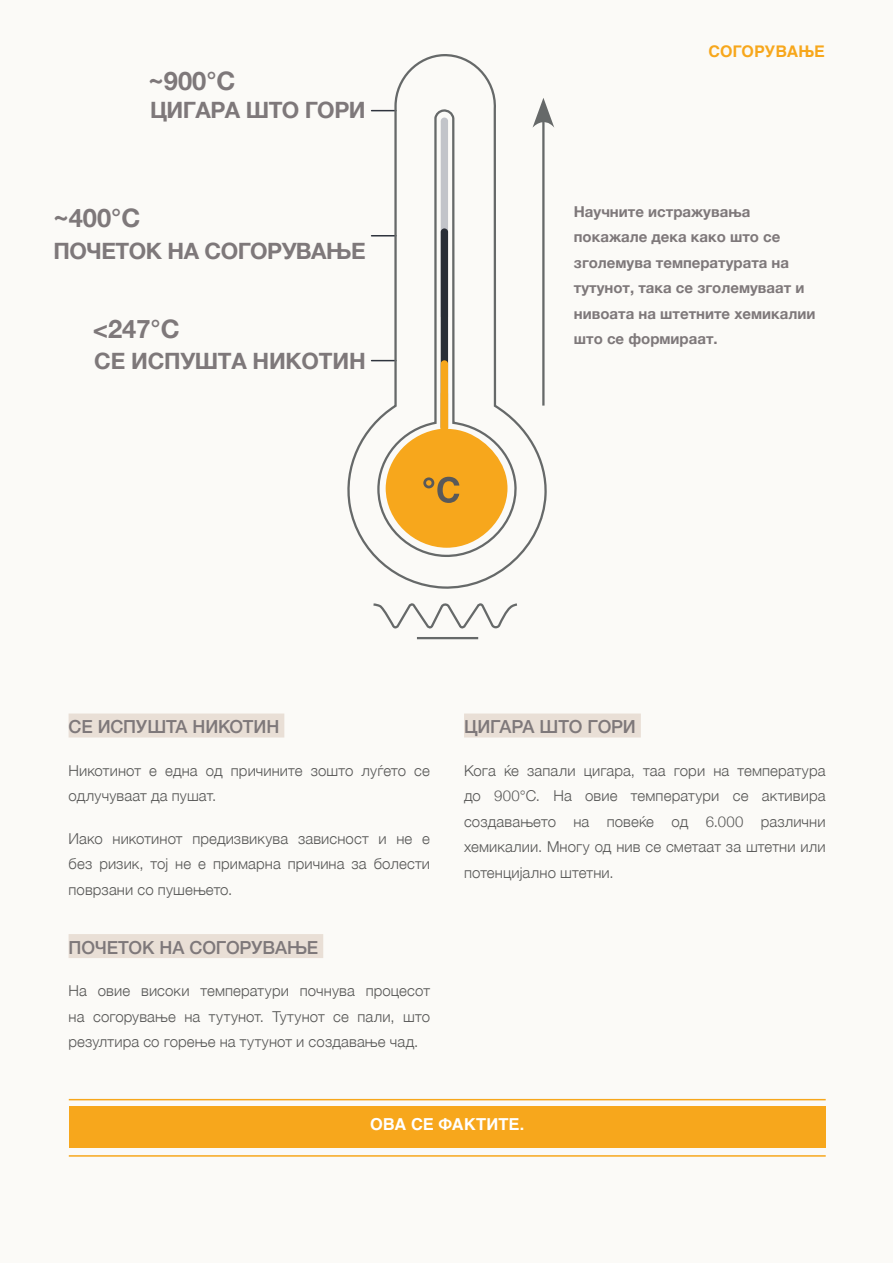
<style>
.page{position:relative;width:893px;height:1263px;background:#fbfaf7}
.page>*{position:absolute;margin:0;border:0;box-sizing:border-box;transform-origin:0 0}
.t1{font:700 25.5px "Helvetica Neue";color:#7e787a}
.t2{font:700 22.5px "Helvetica Neue";letter-spacing:-.02em;color:#7e787a}
.t3{font:500 18px "Helvetica Neue";letter-spacing:-.01em;color:#7e787a}
.t4{font:700 16.5px "Helvetica";letter-spacing:-.005em;color:#fff}
.t5{font:700 16.05px "Helvetica";letter-spacing:-.005em;color:#f7a71c}
.t6{font:300 15px/25.5px "Helvetica Neue";letter-spacing:.005em;color:#575756;text-align:justify}
.t7{font:700 15px/25.5px "Helvetica Neue";color:#7e787a}
</style>
<div class="page">
<hr style="left:69px;top:1099px;width:757px;height:1px;background:#f7a71c">
<hr style="left:69px;top:1155px;width:757px;height:2px;background:#f7a71c">
<div style="left:69px;top:713px;width:215px;height:24px;background:#e9dfd6"></div>
<div style="left:69px;top:934px;width:254px;height:24px;background:#e9dfd6"></div>
<div style="left:464px;top:713px;width:177px;height:24px;background:#e9dfd6"></div>
<svg style="left:550px;top:116px;width:4px;height:11px"></svg>
<svg style="left:347px;top:54px;width:203px;height:586px"></svg>
<div style="left:69px;top:1107px;width:757px;height:41px;background:#f7a71c"></div>
<h1 class="t1" style="left:149px;top:61px;width:88px">~900°C</h1>
<h2 class="t2" style="left:150px;top:93px;width:217px">ЦИГАРА ШТО ГОРИ</h2>
<h1 class="t1" style="left:53px;top:198px;width:88px">~400°C</h1>
<h2 class="t2" style="left:53px;top:233px;width:314px">ПОЧЕТОК НА СОГОРУВАЊЕ</h2>
<h1 class="t1" style="left:93px;top:309px;width:88px">&lt;247°C</h1>
<h2 class="t2" style="left:94px;top:343px;width:273px">СЕ ИСПУШТА НИКОТИН</h2>
<p class="t5" style="left:708px;top:41px;width:118px">СОГОРУВАЊЕ</p>
<p class="t7" style="left:574px;top:199px;width:243px">Научните истражувања покажале дека како што се зголемува температурата на тутунот, така се зголемуваат и нивоата на штетните хемикалии што се формираат.</p>
<p class="t3" style="left:69px;top:712px;width:212px">СЕ ИСПУШТА НИКОТИН</p>
<p class="t6" style="left:69px;top:756px;width:363px">Никотинот е една од причините зошто луѓето се одлучуваат да пушат.</p>
<p class="t6" style="left:69px;top:824px;width:363px">Иако никотинот предизвикува зависност и не е без ризик, тој не е примарна причина за болести поврзани со пушењето.</p>
<p class="t3" style="left:69px;top:933px;width:251px">ПОЧЕТОК НА СОГОРУВАЊЕ</p>
<p class="t6" style="left:69px;top:977px;width:363px">На овие високи температури почнува процесот на согорување на тутунот. Тутунот се пали, што резултира со горење на тутунот и создавање чад.</p>
<p class="t3" style="left:464px;top:712px;width:173px">ЦИГАРА ШТО ГОРИ</p>
<p class="t6" style="left:464px;top:756px;width:363px">Кога ќе запали цигара, таа гори на температура до 900°C. На овие температури се активира создавањето на повеќе од 6.000 различни хемикалии. Многу од нив се сметаат за штетни или потенцијално штетни.</p>
<p class="t4" style="left:370px;top:1114px;width:156px">ОВА СЕ ФАКТИТЕ.</p>
</div>
